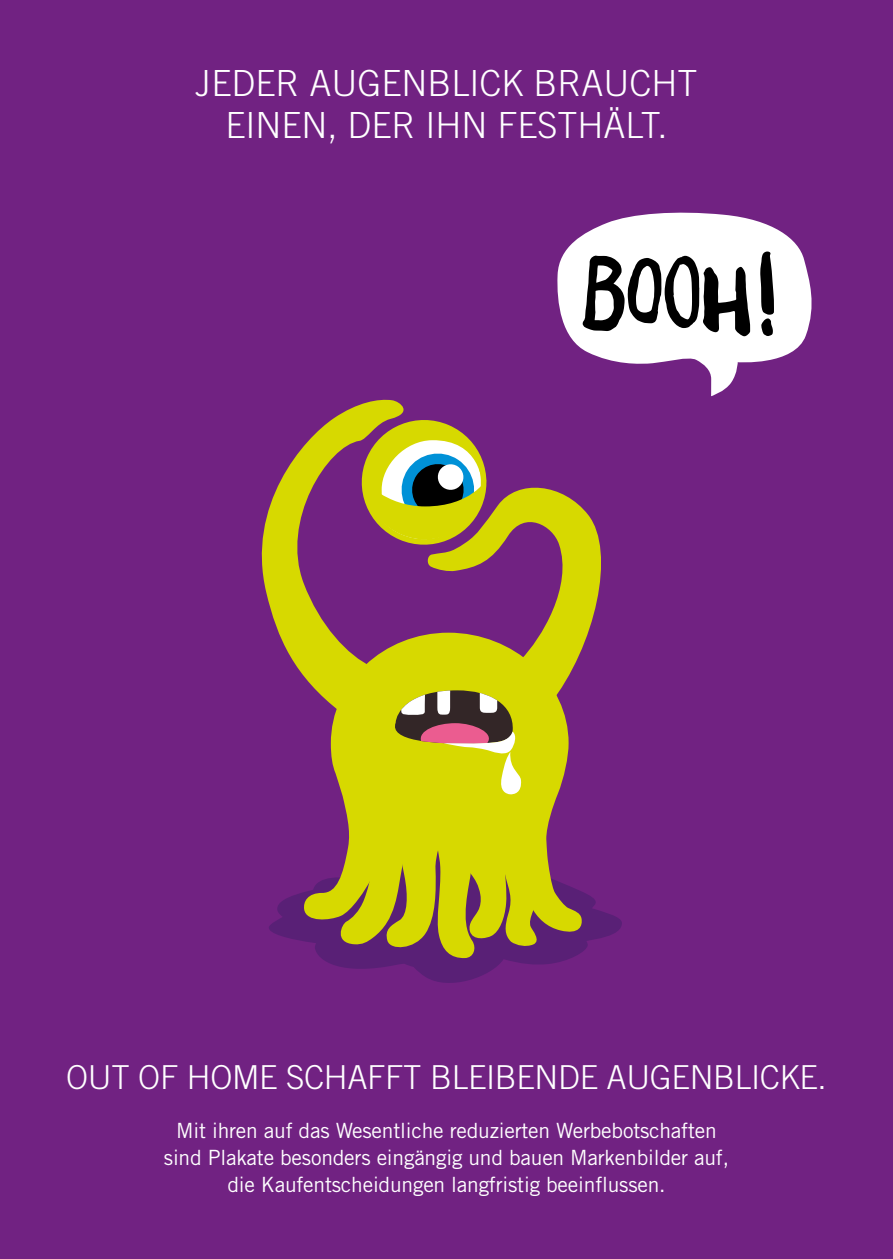
<style>
.page{position:relative;width:893px;height:1259px;background:#712282}
.page>*{position:absolute;margin:0;border:0;box-sizing:border-box;transform-origin:0 0}
.t1{font:300 36px/42px "Trade Gothic LT Std";color:#fff;text-align:center}
.t2{font:300 33px "Trade Gothic LT Std";letter-spacing:-.01em;color:#fff}
.t3{font:21px/27px "Trade Gothic LT Std";letter-spacing:-.01em;color:#fff;text-align:center}
</style>
<div class="page">
<svg style="left:557px;top:212px;width:255px;height:184px;fill:#fff"></svg>
<svg style="left:583px;top:251px;width:191px;height:85px;background:#969696"></svg>
<svg style="left:269px;top:892px;width:353px;height:91px"></svg>
<svg style="left:303px;top:723px;width:30px;height:212px"></svg>
<svg style="left:261px;top:399px;width:143px;height:307px"></svg>
<svg style="left:333px;top:411px;width:283px;height:547px"></svg>
<h1 class="t1" style="left:195px;top:61px;width:504px">JEDER AUGENBLICK BRAUCHT<br>EINEN, DER IHN FESTHÄLT.</h1>
<h2 class="t2" style="left:66px;top:1057px;width:762px">OUT OF HOME SCHAFFT BLEIBENDE AUGENBLICKE.</h2>
<p class="t3" style="left:164px;top:1116px;width:567px">Mit ihren auf das Wesentliche reduzierten Werbebotschaften sind Plakate besonders eingängig und bauen Markenbilder auf, die Kaufentscheidungen langfristig beeinflussen.</p>
</div>
